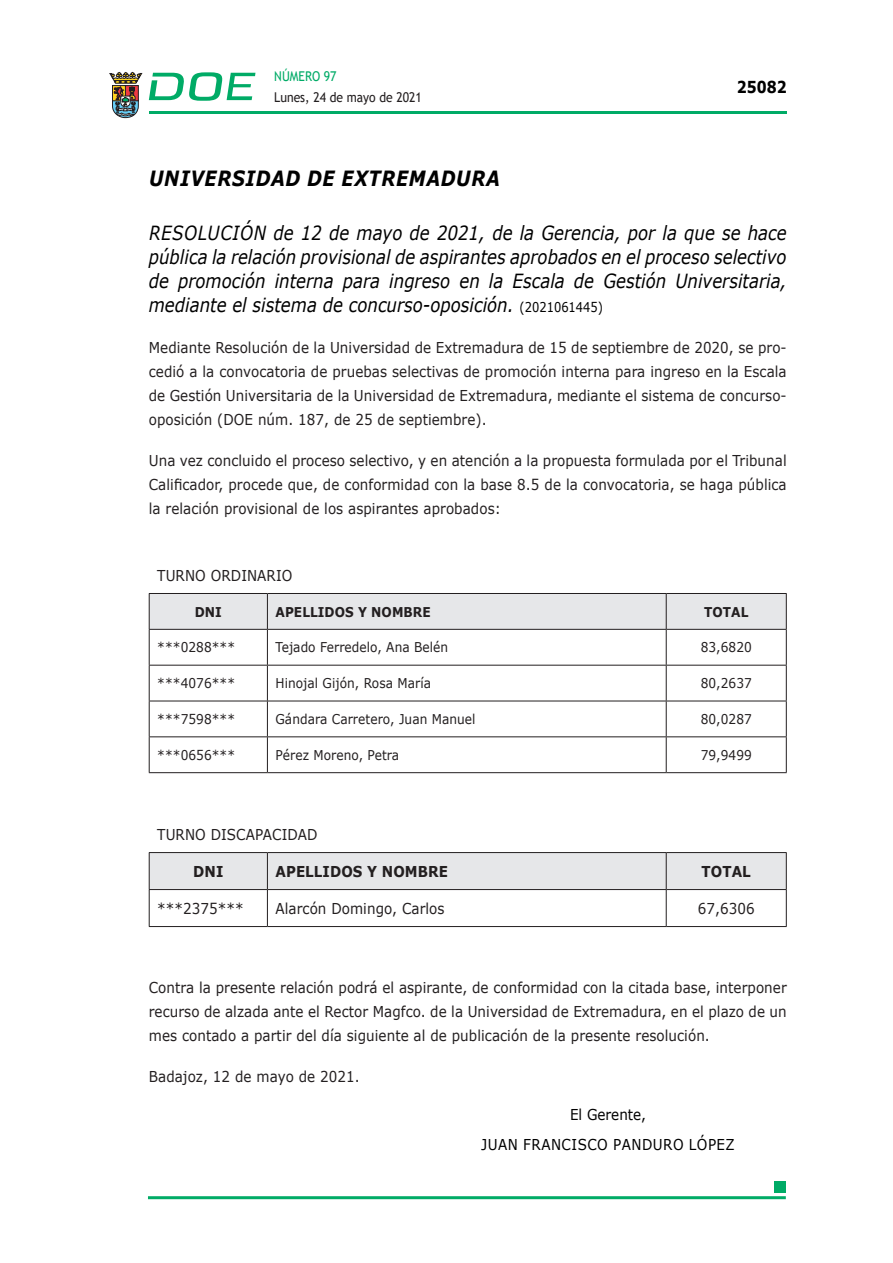
<style>
.page{position:relative;width:893px;height:1263px;background:#fff}
.page>*{position:absolute;margin:0;border:0;box-sizing:border-box;transform-origin:0 0}
.ORGANISMO{font:italic 700 21px "Verdana";letter-spacing:.035em;color:#000;scale:.85 1}
.SUBORGANISMO{font:italic 19.5px/24px "Verdana";color:#000;text-align:justify;scale:.85 1}
.t1{font:700 16.5px "Verdana";color:#000;scale:.85 1}
.CUERPO_DE_TEXTO{font:15px/24px "Verdana";letter-spacing:.005em;color:#231f20;text-align:justify;scale:.9 1}
.FIRMA{font:15px "Verdana";letter-spacing:.035em;color:#000;scale:.9 1}
.t2{font:700 15px "Verdana";letter-spacing:.005em;color:#231f20;scale:.9 1}
.CARGO{font:15px "Verdana";color:#000;scale:.9 1}
.CUERPO_DE_TEXTO-2{font:13.5px "Verdana";letter-spacing:.005em;color:#231f20;scale:.9 1}
.CUERPO_DE_TEXTO-3{font:700 13.5px "Verdana";letter-spacing:.005em;color:#231f20;scale:.9 1}
.t3{font:13.5px "Trebuchet MS";color:#231f20;scale:.9 1}
.t4{font:13.5px "Trebuchet MS";color:#00ab67;scale:.9 1}
.s1{font-style:normal;font-size:13.5px}
</style>
<div class="page">
<hr style="left:149px;top:111px;width:638px;height:3px;background:#00ab66">
<svg style="left:109px;top:72px;width:33px;height:46px"></svg>
<svg style="left:149px;top:72px;width:106px;height:29px"></svg>
<hr style="left:148px;top:1196px;width:638px;height:3px;background:#00ab66">
<div style="left:775px;top:1181px;width:11px;height:11px;background:#00ab66"></div>
<div style="left:150px;top:594px;width:636px;height:35px;background:#e6e7e9"></div>
<hr style="left:267px;top:594px;width:1px;height:35px;background:#231f20">
<hr style="left:666px;top:594px;width:1px;height:35px;background:#231f20">
<hr style="left:149px;top:630px;width:1px;height:35px;background:#231f20">
<hr style="left:267px;top:630px;width:1px;height:35px;background:#231f20">
<hr style="left:666px;top:630px;width:1px;height:35px;background:#231f20">
<hr style="left:786px;top:630px;width:1px;height:35px;background:#231f20">
<hr style="left:149px;top:665px;width:118px;height:1px;background:#231f20">
<hr style="left:149px;top:665px;width:1px;height:36px;background:#231f20">
<hr style="left:267px;top:665px;width:399px;height:1px;background:#231f20">
<hr style="left:267px;top:665px;width:1px;height:36px;background:#231f20">
<hr style="left:666px;top:665px;width:121px;height:1px;background:#231f20">
<hr style="left:666px;top:665px;width:1px;height:36px;background:#231f20">
<hr style="left:786px;top:665px;width:1px;height:36px;background:#231f20">
<hr style="left:149px;top:701px;width:118px;height:1px;background:#231f20">
<hr style="left:149px;top:701px;width:1px;height:35px;background:#231f20">
<hr style="left:267px;top:701px;width:399px;height:1px;background:#231f20">
<hr style="left:267px;top:701px;width:1px;height:35px;background:#231f20">
<hr style="left:666px;top:701px;width:121px;height:1px;background:#231f20">
<hr style="left:666px;top:701px;width:1px;height:35px;background:#231f20">
<hr style="left:786px;top:701px;width:1px;height:35px;background:#231f20">
<hr style="left:149px;top:736px;width:118px;height:1px;background:#231f20">
<hr style="left:149px;top:737px;width:1px;height:35px;background:#231f20">
<hr style="left:267px;top:736px;width:399px;height:1px;background:#231f20">
<hr style="left:267px;top:737px;width:1px;height:35px;background:#231f20">
<hr style="left:666px;top:736px;width:121px;height:1px;background:#231f20">
<hr style="left:666px;top:737px;width:1px;height:35px;background:#231f20">
<hr style="left:786px;top:737px;width:1px;height:35px;background:#231f20">
<hr style="left:149px;top:772px;width:118px;height:1px;background:#231f20">
<hr style="left:267px;top:772px;width:399px;height:1px;background:#231f20">
<hr style="left:666px;top:772px;width:121px;height:1px;background:#231f20">
<hr style="left:149px;top:593px;width:118px;height:1px;background:#231f20">
<hr style="left:149px;top:594px;width:1px;height:35px;background:#231f20">
<hr style="left:267px;top:593px;width:399px;height:1px;background:#231f20">
<hr style="left:666px;top:593px;width:121px;height:1px;background:#231f20">
<hr style="left:786px;top:594px;width:1px;height:35px;background:#231f20">
<hr style="left:149px;top:629px;width:118px;height:1px;background:#231f20">
<hr style="left:267px;top:629px;width:399px;height:1px;background:#231f20">
<hr style="left:666px;top:629px;width:121px;height:1px;background:#231f20">
<div style="left:150px;top:853px;width:636px;height:36px;background:#e6e7e9"></div>
<hr style="left:267px;top:853px;width:1px;height:36px;background:#231f20">
<hr style="left:666px;top:853px;width:1px;height:36px;background:#231f20">
<hr style="left:149px;top:890px;width:1px;height:36px;background:#231f20">
<hr style="left:267px;top:890px;width:1px;height:36px;background:#231f20">
<hr style="left:666px;top:890px;width:1px;height:36px;background:#231f20">
<hr style="left:786px;top:890px;width:1px;height:36px;background:#231f20">
<hr style="left:149px;top:926px;width:118px;height:1px;background:#231f20">
<hr style="left:267px;top:926px;width:399px;height:1px;background:#231f20">
<hr style="left:666px;top:926px;width:121px;height:1px;background:#231f20">
<hr style="left:149px;top:852px;width:118px;height:1px;background:#231f20">
<hr style="left:149px;top:853px;width:1px;height:36px;background:#231f20">
<hr style="left:267px;top:852px;width:399px;height:1px;background:#231f20">
<hr style="left:666px;top:852px;width:121px;height:1px;background:#231f20">
<hr style="left:786px;top:853px;width:1px;height:36px;background:#231f20">
<hr style="left:149px;top:889px;width:118px;height:1px;background:#231f20">
<hr style="left:267px;top:889px;width:399px;height:1px;background:#231f20">
<hr style="left:666px;top:889px;width:121px;height:1px;background:#231f20">
<p class="t4" style="left:274px;top:67px;width:71px">NÚMERO 97</p>
<p class="t3" style="left:274px;top:88px;width:166px">Lunes, 24 de mayo de 2021</p>
<p class="t1" style="left:737px;top:75px;width:60px">25082</p>
<p class="ORGANISMO" style="left:149px;top:164px;width:414px">UNIVERSIDAD DE EXTREMADURA</p>
<p class="SUBORGANISMO" style="left:149px;top:221px;width:752px">RESOLUCIÓN de 12 de mayo de 2021, de la Gerencia, por la que se hace pública la relación provisional de aspirantes aprobados en el proceso selectivo de promoción interna para ingreso en la Escala de Gestión Universitaria, mediante el sistema de concurso-oposición. <span class="s1">(2021061445)</span></p>
<p class="CUERPO_DE_TEXTO" style="left:149px;top:335px;width:710px">Mediante Resolución de la Universidad de Extremadura de 15 de septiembre de 2020, se pro&shy;cedió a la convocatoria de pruebas selectivas de promoción interna para ingreso en la Escala de Gestión Universitaria de la Universidad de Extremadura, mediante el sistema de concurso&shy;oposición (DOE núm. 187, de 25 de septiembre).</p>
<p class="CUERPO_DE_TEXTO" style="left:149px;top:448px;width:710px">Una vez concluido el proceso selectivo, y en atención a la propuesta formulada por el Tribunal Calificador, procede que, de conformidad con la base 8.5 de la convocatoria, se haga pública la relación provisional de los aspirantes aprobados:</p>
<p class="CUERPO_DE_TEXTO" style="left:157px;top:563px;width:152px">TURNO ORDINARIO</p>
<p class="CUERPO_DE_TEXTO-3" style="left:195px;top:602px;width:32px">DNI</p>
<p class="CUERPO_DE_TEXTO-3" style="left:275px;top:602px;width:174px">APELLIDOS Y NOMBRE</p>
<p class="CUERPO_DE_TEXTO-3" style="left:704px;top:602px;width:51px">TOTAL</p>
<p class="CUERPO_DE_TEXTO-2" style="left:157px;top:638px;width:88px">***0288***</p>
<p class="CUERPO_DE_TEXTO-2" style="left:275px;top:638px;width:193px">Tejado Ferredelo, Ana Belén</p>
<p class="CUERPO_DE_TEXTO-2" style="left:701px;top:638px;width:58px">83,6820</p>
<p class="CUERPO_DE_TEXTO-2" style="left:157px;top:674px;width:88px">***4076***</p>
<p class="CUERPO_DE_TEXTO-2" style="left:275px;top:674px;width:174px">Hinojal Gijón, Rosa María</p>
<p class="CUERPO_DE_TEXTO-2" style="left:701px;top:674px;width:58px">80,2637</p>
<p class="CUERPO_DE_TEXTO-2" style="left:157px;top:710px;width:88px">***7598***</p>
<p class="CUERPO_DE_TEXTO-2" style="left:275px;top:710px;width:224px">Gándara Carretero, Juan Manuel</p>
<p class="CUERPO_DE_TEXTO-2" style="left:701px;top:710px;width:58px">80,0287</p>
<p class="CUERPO_DE_TEXTO-2" style="left:157px;top:746px;width:88px">***0656***</p>
<p class="CUERPO_DE_TEXTO-2" style="left:275px;top:746px;width:139px">Pérez Moreno, Petra</p>
<p class="CUERPO_DE_TEXTO-2" style="left:701px;top:746px;width:58px">79,9499</p>
<p class="CUERPO_DE_TEXTO" style="left:157px;top:822px;width:180px">TURNO DISCAPACIDAD</p>
<p class="t2" style="left:193px;top:861px;width:35px">DNI</p>
<p class="t2" style="left:275px;top:861px;width:193px">APELLIDOS Y NOMBRE</p>
<p class="t2" style="left:702px;top:861px;width:56px">TOTAL</p>
<p class="CUERPO_DE_TEXTO" style="left:157px;top:896px;width:98px">***2375***</p>
<p class="CUERPO_DE_TEXTO" style="left:275px;top:896px;width:189px">Alarcón Domingo, Carlos</p>
<p class="CUERPO_DE_TEXTO" style="left:698px;top:896px;width:65px">67,6306</p>
<p class="CUERPO_DE_TEXTO" style="left:149px;top:976px;width:710px">Contra la presente relación podrá el aspirante, de conformidad con la citada base, interponer recurso de alzada ante el Rector Magfco. de la Universidad de Extremadura, en el plazo de un mes contado a partir del día siguiente al de publicación de la presente resolución.</p>
<p class="CUERPO_DE_TEXTO" style="left:149px;top:1065px;width:236px">Badajoz, 12 de mayo de 2021.</p>
<p class="CARGO" style="left:570px;top:1105px;width:86px">El Gerente,</p>
<p class="FIRMA" style="left:481px;top:1134px;width:283px">JUAN FRANCISCO PANDURO LÓPEZ</p>
</div>
